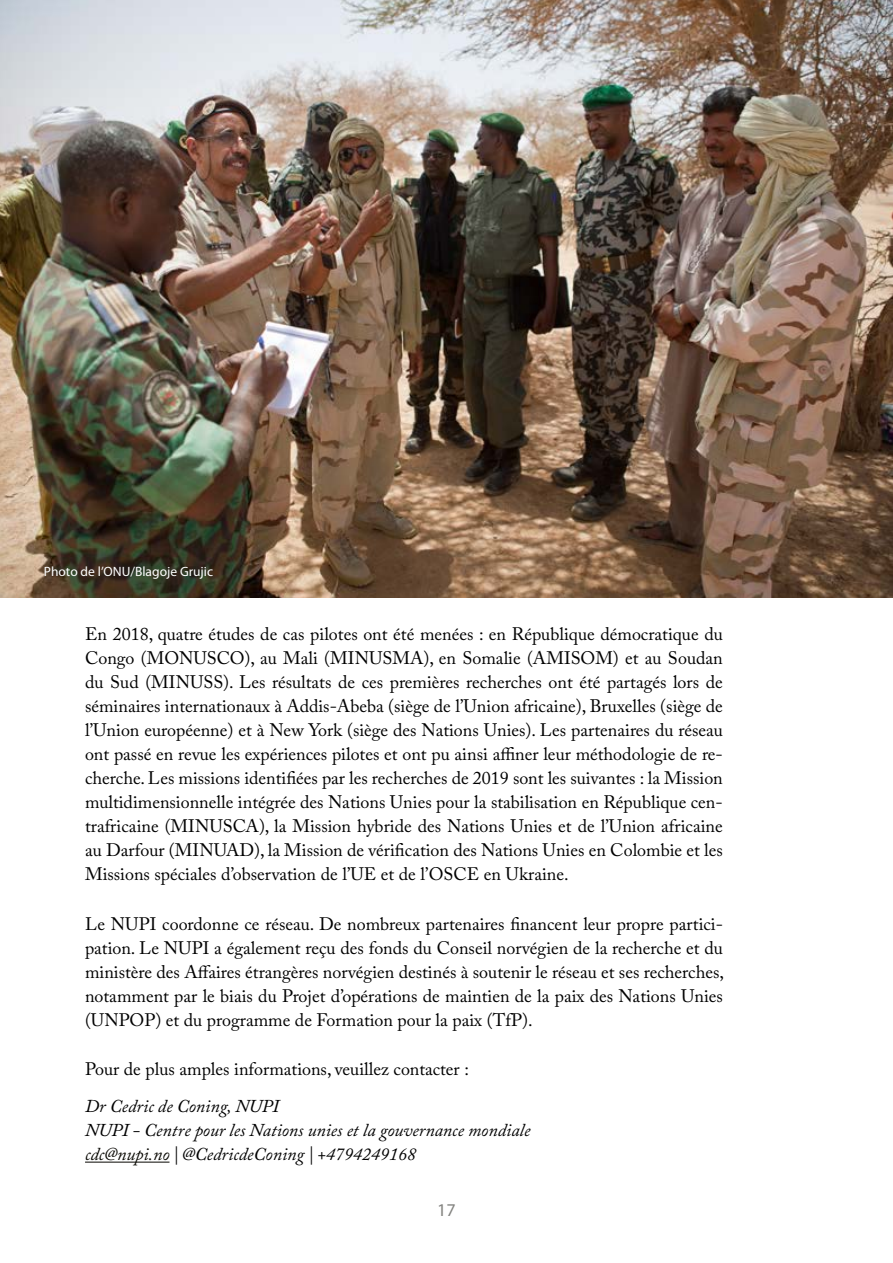
<style>
.page{position:relative;width:893px;height:1263px;background:#fff}
.page>*{position:absolute;margin:0;border:0;box-sizing:border-box;transform-origin:0 0}
.t1{font:18px/24px "Adobe Caslon Pro";color:#000;text-align:justify}
.t2{font:italic 18px/24px "Adobe Caslon Pro";color:#000}
.t3{font:18px "Myriad Pro";color:#838380}
.t4{font:13.5px "Myriad Pro";color:#fff}
.s1{color:#070600}
</style>
<div class="page">
<hr style="left:85px;top:1162px;width:84px;height:1px;background:#070600">
<img style="left:0;top:0;width:893px;height:597px">
<p class="t4" style="left:44px;top:563px;width:171px">Photo de l’ONU/Blagoje Grujic</p>
<p class="t1" style="left:85px;top:622px;width:639px">En 2018, quatre études de cas pilotes ont été menées : en République démocratique du Congo (MONUSCO), au Mali (MINUSMA), en Somalie (AMISOM) et au Soudan du Sud (MINUSS). Les résultats de ces premières recherches ont été partagés lors de séminaires internationaux à Addis-Abeba (siège de l’Union africaine), Bruxelles (siège de l’Union européenne) et à New York (siège des Nations Unies). Les partenaires du réseau ont passé en revue les expériences pilotes et ont pu ainsi affiner leur méthodologie de re&shy;cherche. Les missions identifiées par les recherches de 2019 sont les suivantes : la Mission multidimensionnelle intégrée des Nations Unies pour la stabilisation en République cen&shy;trafricaine (MINUSCA), la Mission hybride des Nations Unies et de l’Union africaine au Darfour (MINUAD), la Mission de vérification des Nations Unies en Colombie et les Missions spéciales d’observation de l’UE et de l’OSCE en Ukraine.</p>
<p class="t1" style="left:85px;top:912px;width:640px">Le NUPI coordonne ce réseau. De nombreux partenaires financent leur propre partici&shy;pation. Le NUPI a également reçu des fonds du Conseil norvégien de la recherche et du ministère des Affaires étrangères norvégien destinés à soutenir le réseau et ses recherches, notamment par le biais du Projet d’opérations de maintien de la paix des Nations Unies (UNPOP) et du programme de Formation pour la paix (TfP).</p>
<p class="t1" style="left:85px;top:1057px;width:385px">Pour de plus amples informations, veuillez contacter :</p>
<p class="t2" style="left:85px;top:1094px;width:447px">Dr Cedric de Coning, NUPI<br>NUPI - Centre pour les Nations unies et la gouvernance mondiale <span class="s1">cdc@nupi.no</span> | @CedricdeConing | +4794249168</p>
<p class="t3" style="left:437px;top:1198px;width:20px">17</p>
</div>
